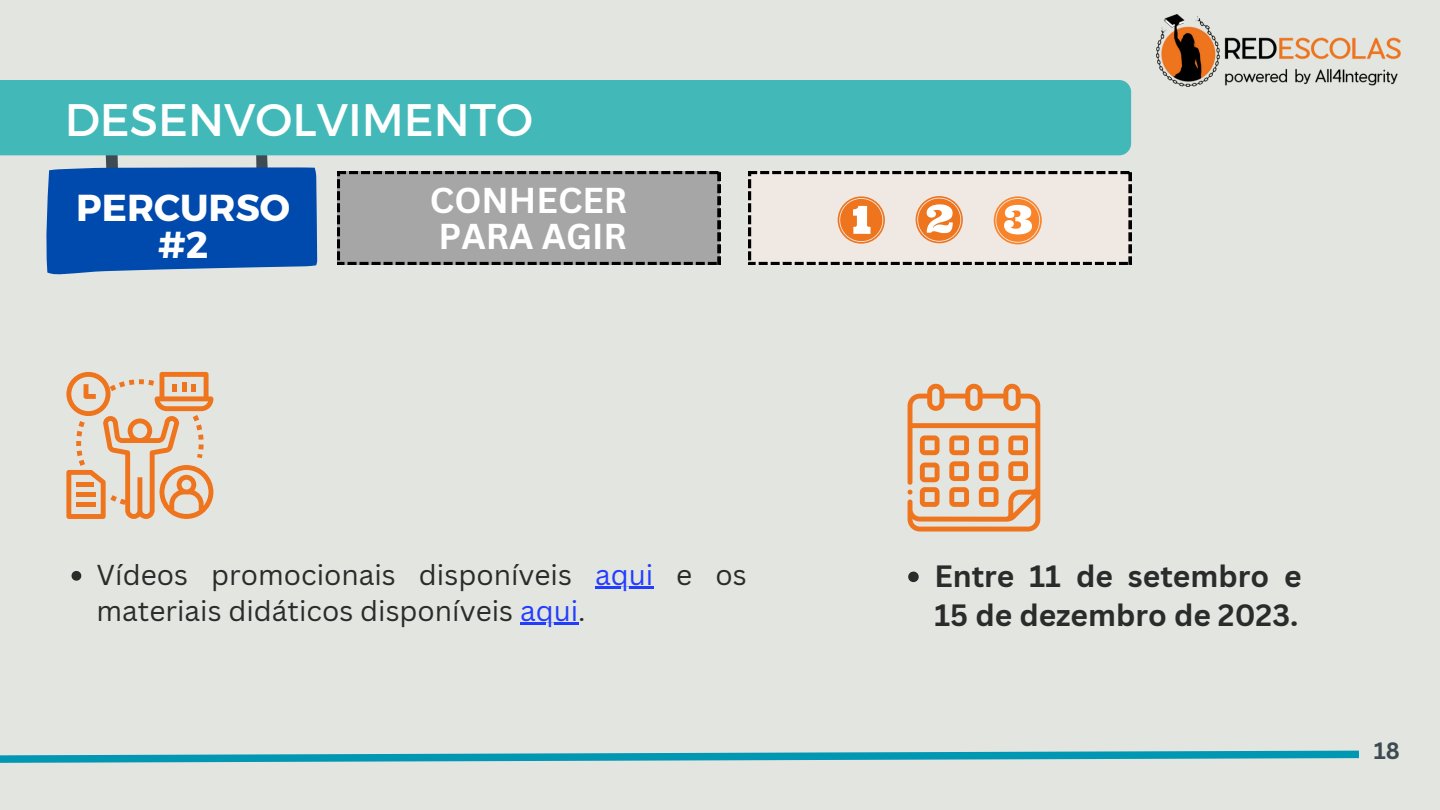
<style>
.page{position:relative;width:1440px;height:810px;background:#e3e5e0}
.page>*{position:absolute;margin:0;border:0;box-sizing:border-box;transform-origin:0 0}
.t1{font:45.5px "Montserrat";color:#fff}
.t2{font:700 37.5px "Montserrat";color:#fff}
.t3{font:700 35px "Canva Sans";color:#fff}
.t4{font:700 30px/38.2px "Canva Sans";color:#2b2b2b}
.t5{font:28px/36px "Canva Sans";color:#2b2b2b}
.t6{font:700 23px "Canva Sans";color:#3e4b53}
.s1{color:#233dff}
</style>
<div class="page">
<svg style="left:46px;top:155px;width:271px;height:119px"></svg>
<div style="left:0;top:80px;width:1131px;height:75px;background:#42b9b8"></div>
<img style="left:1157px;top:15px;width:243px;height:71px">
<svg style="left:337px;top:171px;width:383px;height:94px"></svg>
<svg style="left:748px;top:171px;width:383px;height:94px"></svg>
<svg style="left:0;top:750px;width:1359px;height:13px"></svg>
<svg style="left:66px;top:372px;width:147px;height:147px"></svg>
<svg style="left:908px;top:384px;width:132px;height:148px"></svg>
<svg style="left:908px;top:572px;width:11px;height:10px"></svg>
<svg style="left:72px;top:571px;width:9px;height:10px"></svg>
<hr style="left:595px;top:587px;width:58px;height:2px;background:#233dff">
<hr style="left:520px;top:623px;width:58px;height:2px;background:#233dff">
<p class="t1" style="left:65px;top:90px;width:470px">DESENVOLVIMENTO</p>
<p class="t2" style="left:76px;top:183px;width:215px">PERCURSO</p>
<p class="t2" style="left:158px;top:220px;width:52px">#2</p>
<p class="t3" style="left:430px;top:175px;width:199px">CONHECER</p>
<p class="t3" style="left:439px;top:212px;width:190px">PARA AGIR</p>
<p class="t5" style="left:97px;top:556px;width:651px">Vídeos promocionais disponíveis <span class="s1">aqui</span> e os materiais didáticos disponíveis <span class="s1">aqui</span>.</p>
<p class="t4" style="left:934px;top:557px;width:369px">Entre 11 de setembro e<br>15 de dezembro de 2023.</p>
<p class="t6" style="left:1374px;top:734px;width:28px">18</p>
</div>
